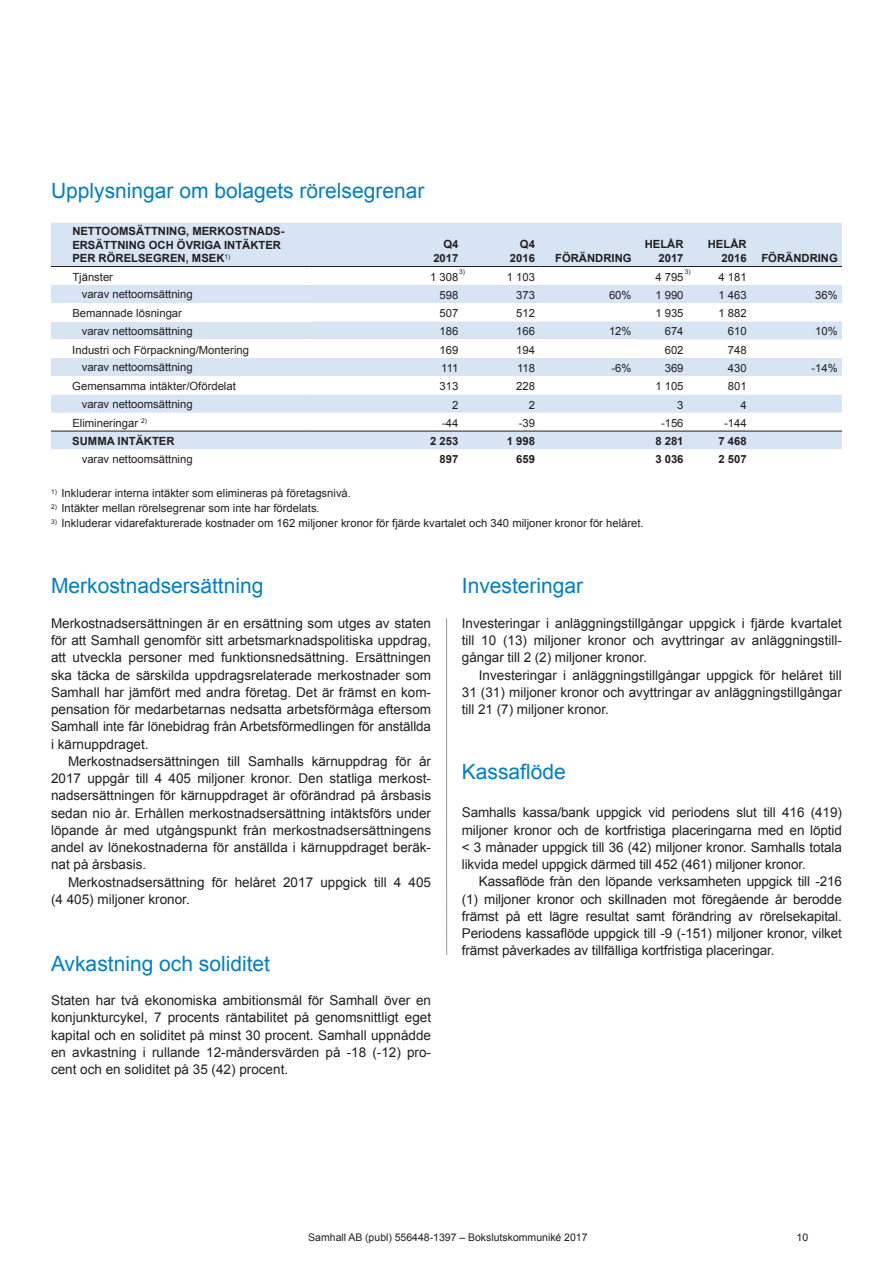
<style>
.page{position:relative;width:893px;height:1263px;background:#fff}
.page>*{position:absolute;margin:0;border:0;box-sizing:border-box;transform-origin:0 0}
.t1{font:21px "Arial";color:#007fc5}
.t2{font:13.5px/17.2px "Arial";color:#231f20;text-align:justify}
.t3{font:11.25px "Arial";color:#231f20}
.t4{font:700 11.25px/14.7px "Arial";color:#231f20;text-align:right}
.t5{font:10.5px "Arial";color:#231f20}
.t6{font:6.6px "Arial";color:#231f20}
</style>
<div class="page">
<hr style="left:446px;top:618px;width:1px;height:337px;background:#939598">
<div style="left:51px;top:223px;width:791px;height:116px;background:#d6e4f4"></div>
<svg style="left:51px;top:267px;width:258px;height:36px"></svg>
<svg style="left:309px;top:267px;width:533px;height:182px"></svg>
<div style="left:51px;top:303px;width:258px;height:18px;background:#fff"></div>
<svg style="left:51px;top:340px;width:700px;height:109px"></svg>
<hr style="left:51px;top:431px;width:258px;height:1px;background:#231f20">
<hr style="left:309px;top:431px;width:154px;height:1px;background:#231f20">
<hr style="left:463px;top:431px;width:76px;height:1px;background:#231f20">
<hr style="left:539px;top:431px;width:97px;height:1px;background:#231f20">
<hr style="left:636px;top:431px;width:52px;height:1px;background:#231f20">
<hr style="left:688px;top:431px;width:63px;height:1px;background:#231f20">
<hr style="left:751px;top:431px;width:91px;height:1px;background:#231f20">
<hr style="left:309px;top:339px;width:154px;height:1px;background:#fff">
<hr style="left:463px;top:339px;width:76px;height:1px;background:#fff">
<hr style="left:539px;top:339px;width:97px;height:1px;background:#fff">
<hr style="left:51px;top:266px;width:258px;height:1px;background:#231f20">
<hr style="left:309px;top:266px;width:154px;height:1px;background:#231f20">
<hr style="left:463px;top:266px;width:76px;height:1px;background:#231f20">
<hr style="left:539px;top:266px;width:97px;height:1px;background:#231f20">
<hr style="left:636px;top:266px;width:52px;height:1px;background:#231f20">
<hr style="left:688px;top:266px;width:63px;height:1px;background:#231f20">
<hr style="left:751px;top:266px;width:91px;height:1px;background:#231f20">
<h1 class="t1" style="left:51px;top:177px;width:375px">Upplysningar om bolagets rörelsegrenar</h1>
<p class="t4" style="left:72px;top:225px;width:214px;line-height:13.5px;text-align:left">NETTOOMSÄTTNING, MERKOSTNADS-<br>ERSÄTTNING OCH ÖVRIGA INTÄKTER<br>PER RÖRELSEGREN, MSEK<sup>1)</sup></p>
<p class="t4" style="left:433px;top:237px;width:27px">Q4<br>2017</p>
<p class="t4" style="left:510px;top:237px;width:27px">Q4<br>2016</p>
<p class="t4" style="left:555px;top:251px;width:78px">FÖRÄNDRING</p>
<p class="t4" style="left:645px;top:237px;width:40px">HELÅR<br>2017</p>
<p class="t4" style="left:708px;top:237px;width:40px">HELÅR<br>2016</p>
<p class="t4" style="left:761px;top:251px;width:78px">FÖRÄNDRING</p>
<p class="t6" style="left:459px;top:268px;width:7px">3)</p>
<p class="t6" style="left:685px;top:268px;width:7px">3)</p>
<p class="t3" style="left:72px;top:269px;width:42px">Tjänster</p>
<p class="t3" style="left:430px;top:269px;width:30px">1 308</p>
<p class="t3" style="left:507px;top:269px;width:30px">1 103</p>
<p class="t3" style="left:655px;top:269px;width:30px">4 795</p>
<p class="t3" style="left:718px;top:269px;width:30px">4 181</p>
<p class="t3" style="left:82px;top:287px;width:112px">varav nettoomsättning</p>
<p class="t3" style="left:440px;top:287px;width:20px">598</p>
<p class="t3" style="left:516px;top:287px;width:20px">373</p>
<p class="t3" style="left:609px;top:287px;width:24px">60%</p>
<p class="t3" style="left:655px;top:287px;width:30px">1 990</p>
<p class="t3" style="left:718px;top:287px;width:30px">1 463</p>
<p class="t3" style="left:815px;top:287px;width:24px">36%</p>
<p class="t3" style="left:72px;top:306px;width:111px">Bemannade lösningar</p>
<p class="t3" style="left:440px;top:306px;width:20px">507</p>
<p class="t3" style="left:516px;top:306px;width:20px">512</p>
<p class="t3" style="left:655px;top:306px;width:30px">1 935</p>
<p class="t3" style="left:718px;top:306px;width:30px">1 882</p>
<p class="t3" style="left:82px;top:323px;width:112px">varav nettoomsättning</p>
<p class="t3" style="left:440px;top:324px;width:20px">186</p>
<p class="t3" style="left:516px;top:324px;width:20px">166</p>
<p class="t3" style="left:609px;top:324px;width:24px">12%</p>
<p class="t3" style="left:665px;top:324px;width:20px">674</p>
<p class="t3" style="left:728px;top:324px;width:20px">610</p>
<p class="t3" style="left:815px;top:324px;width:24px">10%</p>
<p class="t3" style="left:72px;top:342px;width:178px">Industri och Förpackning/Montering</p>
<p class="t3" style="left:440px;top:342px;width:20px">169</p>
<p class="t3" style="left:516px;top:342px;width:20px">194</p>
<p class="t3" style="left:665px;top:342px;width:20px">602</p>
<p class="t3" style="left:728px;top:342px;width:20px">748</p>
<p class="t3" style="left:82px;top:360px;width:112px">varav nettoomsättning</p>
<p class="t3" style="left:441px;top:361px;width:19px">111</p>
<p class="t3" style="left:517px;top:361px;width:19px">118</p>
<p class="t3" style="left:611px;top:361px;width:22px">-6%</p>
<p class="t3" style="left:665px;top:361px;width:20px">369</p>
<p class="t3" style="left:728px;top:361px;width:20px">430</p>
<p class="t3" style="left:811px;top:361px;width:28px">-14%</p>
<p class="t3" style="left:72px;top:378px;width:165px">Gemensamma intäkter/Ofördelat</p>
<p class="t3" style="left:440px;top:379px;width:20px">313</p>
<p class="t3" style="left:516px;top:379px;width:20px">228</p>
<p class="t3" style="left:655px;top:379px;width:30px">1 105</p>
<p class="t3" style="left:728px;top:379px;width:20px">801</p>
<p class="t3" style="left:82px;top:396px;width:112px">varav nettoomsättning</p>
<p class="t3" style="left:452px;top:397px;width:8px">2</p>
<p class="t3" style="left:529px;top:397px;width:8px">2</p>
<p class="t3" style="left:677px;top:397px;width:8px">3</p>
<p class="t3" style="left:740px;top:397px;width:8px">4</p>
<p class="t3" style="left:72px;top:415px;width:76px">Elimineringar <sup>2)</sup></p>
<p class="t3" style="left:442px;top:415px;width:18px">-44</p>
<p class="t3" style="left:519px;top:415px;width:18px">-39</p>
<p class="t3" style="left:661px;top:415px;width:24px">-156</p>
<p class="t3" style="left:724px;top:415px;width:24px">-144</p>
<p class="t4" style="left:72px;top:434px;width:104px">SUMMA INTÄKTER</p>
<p class="t4" style="left:430px;top:434px;width:30px">2 253</p>
<p class="t4" style="left:507px;top:434px;width:30px">1 998</p>
<p class="t4" style="left:655px;top:434px;width:30px">8 281</p>
<p class="t4" style="left:718px;top:434px;width:30px">7 468</p>
<p class="t3" style="left:82px;top:452px;width:112px">varav nettoomsättning</p>
<p class="t4" style="left:440px;top:452px;width:20px">897</p>
<p class="t4" style="left:516px;top:452px;width:20px">659</p>
<p class="t4" style="left:655px;top:452px;width:30px">3 036</p>
<p class="t4" style="left:718px;top:452px;width:30px">2 507</p>
<p class="t3" style="left:51px;top:486px;width:301px"><sup>1)</sup> Inkluderar interna intäkter som elimineras på företagsnivå.</p>
<p class="t3" style="left:51px;top:501px;width:270px"><sup>2)</sup> Intäkter mellan rörelsegrenar som inte har fördelats.</p>
<p class="t3" style="left:51px;top:516px;width:594px"><sup>3)</sup> Inkluderar vidarefakturerade kostnader om 162 miljoner kronor för fjärde kvartalet och 340 miljoner kronor för helåret.</p>
<h1 class="t1" style="left:51px;top:572px;width:214px">Merkostnadsersättning</h1>
<p class="t2" style="left:51px;top:614px;width:382px">Merkostnadsersättningen är en ersättning som utges av staten för att Samhall genomför sitt arbetsmarknadspolitiska uppdrag, att utveckla personer med funktionsnedsättning. Ersättningen ska täcka de särskilda uppdragsrelaterade merkostnader som Samhall har jämfört med andra företag. Det är främst en kom&shy;pensation för medarbetarnas nedsatta arbetsförmåga eftersom Samhall inte får lönebidrag från Arbetsförmedlingen för anställda i kärnuppdraget.</p>
<p class="t2" style="left:51px;top:753px;width:382px;text-indent:17px">Merkostnadsersättningen till Samhalls kärnuppdrag för år 2017 uppgår till 4 405 miljoner kronor. Den statliga merkost&shy;nadsersättningen för kärnuppdraget är oförändrad på årsbasis sedan nio år. Erhållen merkostnadsersättning intäktsförs under löpande år med utgångspunkt från merkostnadsersättningens andel av lönekostnaderna för anställda i kärnuppdraget beräk&shy;nat på årsbasis.</p>
<p class="t2" style="left:51px;top:873px;width:382px;text-indent:17px">Merkostnadsersättning för helåret 2017 uppgick till 4 405 (4 405) miljoner kronor.</p>
<h1 class="t1" style="left:51px;top:949px;width:221px">Avkastning och soliditet</h1>
<p class="t2" style="left:51px;top:992px;width:382px">Staten har två ekonomiska ambitionsmål för Samhall över en konjunkturcykel, 7 procents räntabilitet på genomsnittligt eget kapital och en soliditet på minst 30 procent. Samhall uppnådde en avkastning i rullande 12-måndersvärden på -18 (-12) pro&shy;cent och en soliditet på 35 (42) procent.</p>
<h1 class="t1" style="left:462px;top:572px;width:123px">Investeringar</h1>
<p class="t2" style="left:462px;top:614px;width:382px">Investeringar i anläggningstillgångar uppgick i fjärde kvartalet till 10 (13) miljoner kronor och avyttringar av anläggningstill&shy;gångar till 2 (2) miljoner kronor.</p>
<p class="t2" style="left:462px;top:666px;width:382px;text-indent:17px">Investeringar i anläggningstillgångar uppgick för helåret till 31 (31) miljoner kronor och avyttringar av anläggningstillgångar till 21 (7) miljoner kronor.</p>
<h1 class="t1" style="left:462px;top:757px;width:105px">Kassaflöde</h1>
<p class="t2" style="left:462px;top:804px;width:382px">Samhalls kassa/bank uppgick vid periodens slut till 416 (419) miljoner kronor och de kortfristiga placeringarna med en löptid &lt; 3 månader uppgick till 36 (42) miljoner kronor. Samhalls totala likvida medel uppgick därmed till 452 (461) miljoner kronor.</p>
<p class="t2" style="left:462px;top:873px;width:382px;text-indent:17px">Kassaflöde från den löpande verksamheten uppgick till -216 (1) miljoner kronor och skillnaden mot föregående år berodde främst på ett lägre resultat samt förändring av rörelsekapital.<br>Periodens kassaflöde uppgick till -9 (-151) miljoner kronor, vilket främst påverkades av tillfälliga kortfristiga placeringar.</p>
<p class="t5" style="left:308px;top:1230px;width:281px">Samhall AB (publ) 556448-1397 – Bokslutskommuniké 2017</p>
<p class="t5" style="left:797px;top:1230px;width:13px">10</p>
</div>
